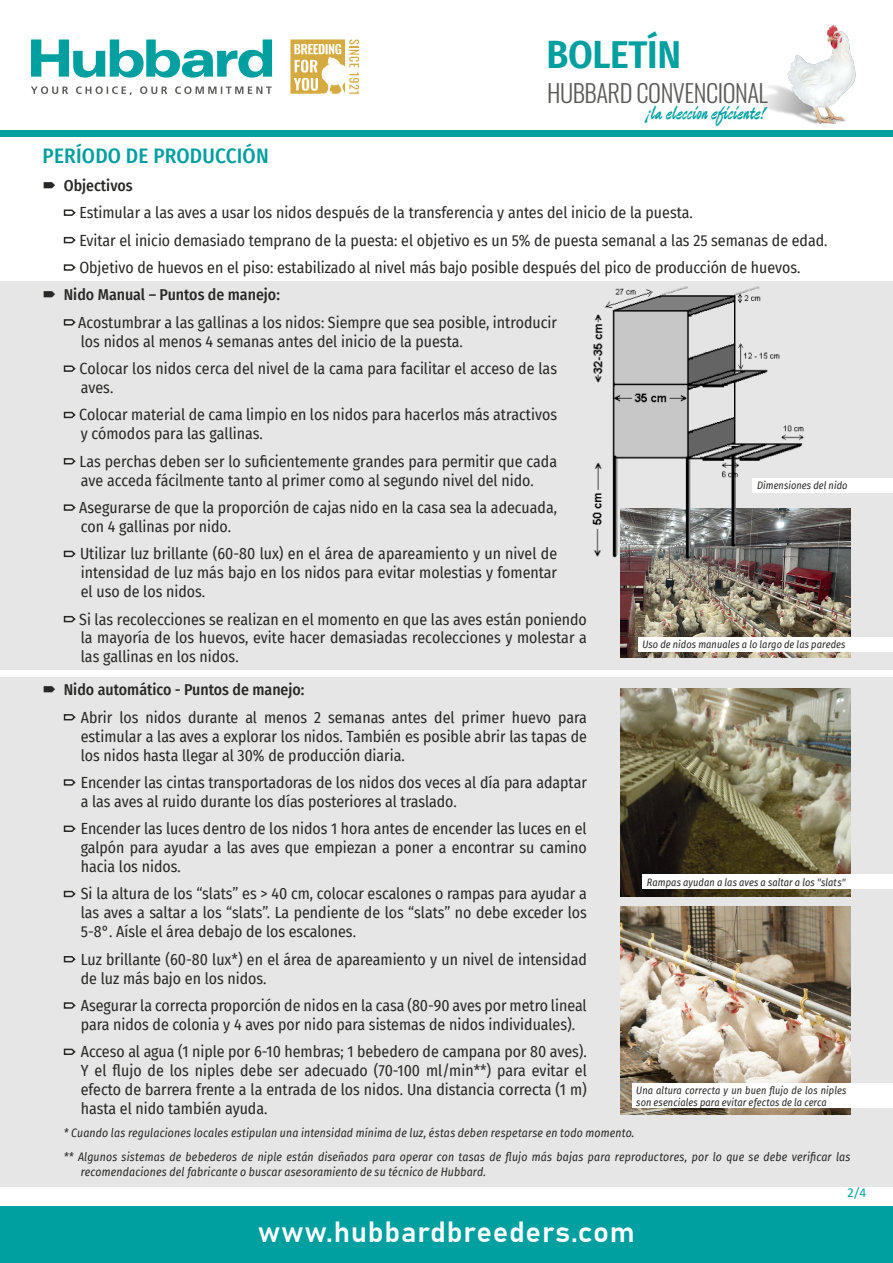
<style>
.page{position:relative;width:893px;height:1263px;background:#fff}
.page>*{position:absolute;margin:0;border:0;box-sizing:border-box;transform-origin:0 0}
.t1{font:600 39px "Fira Sans Condensed";letter-spacing:-.01em;color:#009fa0}
.t2{font:29.25px "Bahnschrift";letter-spacing:.025em;color:#fff}
.t3{font:300 24.6px "Oswald";letter-spacing:-.02em;color:#5a5a59}
.t4{font:500 21px "Fira Sans Condensed";letter-spacing:.01em;color:#009fa0}
.t5{font:italic 17.85px "Devonshire";color:#009fa0}
.t6{font:15.75px/18.9px "Fira Sans Condensed";color:#282827}
.t7{font:500 15.75px "Fira Sans Condensed";color:#282827}
.t8{font:13.5px "Calibri";color:#009fa0}
.t9{font:italic 12px/23.5px "Fira Sans Condensed";letter-spacing:.015em;color:#282827}
.t10{font:italic 10.5px/12px "Fira Sans Condensed";letter-spacing:.01em;color:#282827}
</style>
<div class="page">
<div style="left:0;top:1206px;width:893px;height:57px;background:#009fa0"></div>
<img style="left:760px;top:24px;width:96px;height:100px">
<div style="left:0;top:282px;width:893px;height:388px;background:#e6e6e6"></div>
<div style="left:0;top:677px;width:893px;height:509px;background:#e6e6e6"></div>
<svg style="left:63px;top:209px;width:13px;height:7px"></svg>
<svg style="left:63px;top:236px;width:13px;height:8px"></svg>
<svg style="left:63px;top:264px;width:13px;height:7px"></svg>
<svg style="left:63px;top:319px;width:13px;height:7px"></svg>
<svg style="left:63px;top:365px;width:13px;height:7px"></svg>
<svg style="left:63px;top:411px;width:13px;height:8px"></svg>
<svg style="left:63px;top:458px;width:13px;height:7px"></svg>
<svg style="left:63px;top:504px;width:13px;height:7px"></svg>
<svg style="left:63px;top:550px;width:13px;height:8px"></svg>
<svg style="left:63px;top:615px;width:13px;height:8px"></svg>
<svg style="left:63px;top:714px;width:13px;height:7px"></svg>
<svg style="left:63px;top:779px;width:13px;height:7px"></svg>
<svg style="left:63px;top:825px;width:13px;height:7px"></svg>
<svg style="left:63px;top:890px;width:13px;height:8px"></svg>
<svg style="left:63px;top:956px;width:13px;height:7px"></svg>
<svg style="left:63px;top:1002px;width:13px;height:7px"></svg>
<svg style="left:63px;top:1048px;width:13px;height:7px"></svg>
<img style="left:621px;top:906px;width:230px;height:208px">
<div style="left:632px;top:1083px;width:261px;height:25px;background:#fff"></div>
<img style="left:621px;top:509px;width:230px;height:149px">
<div style="left:638px;top:637px;width:255px;height:14px;background:#fff"></div>
<img style="left:592px;top:286px;width:245px;height:277px">
<img style="left:621px;top:688px;width:230px;height:208px">
<div style="left:643px;top:875px;width:250px;height:14px;background:#fff"></div>
<div style="left:753px;top:478px;width:140px;height:14px;background:#fff"></div>
<div style="left:0;top:130px;width:893px;height:7px;background:#009fa0"></div>
<svg style="left:290px;top:39px;width:69px;height:55px"></svg>
<svg style="left:31px;top:40px;width:241px;height:38px"></svg>
<svg style="left:31px;top:86px;width:241px;height:9px"></svg>
<h1 class="t1" style="left:546px;top:23px;width:136px">BOLETÍN</h1>
<p class="t5" style="left:645px;top:101px;width:127px">¡laeleccioneficiente!</p>
<h3 class="t3" style="left:547px;top:71px;width:222px">HUBBARD CONVENCIONAL</h3>
<h3 class="t4" style="left:43px;top:139px;width:228px">PERÍODO DE PRODUCCIÓN</h3>
<p class="t7" style="left:64px;top:173px;width:70px">Objectivos</p>
<p class="t6" style="left:79px;top:198px;width:750px;line-height:27.5px">Estimular a las aves a usar los nidos después de la transferencia y antes del inicio de la puesta.<br>Evitar el inicio demasiado temprano de la puesta: el objetivo es un 5% de puesta semanal a las 25 semanas de edad.<br>Objetivo de huevos en el piso: estabilizado al nivel más bajo posible después del pico de producción de huevos.</p>
<p class="t7" style="left:64px;top:282px;width:218px">Nido Manual – Puntos de manejo:</p>
<p class="t6" style="left:78px;top:312px;width:480px">Acostumbrar a las gallinas a los nidos: Siempre que sea posible, introducir los nidos al menos 4 semanas antes del inicio de la puesta.</p>
<p class="t6" style="left:80px;top:359px;width:479px">Colocar los nidos cerca del nivel de la cama para facilitar el acceso de las aves.</p>
<p class="t6" style="left:79px;top:405px;width:479px">Colocar material de cama limpio en los nidos para hacerlos más atractivos y cómodos para las gallinas.</p>
<p class="t6" style="left:80px;top:451px;width:479px">Las perchas deben ser lo suficientemente grandes para permitir que cada ave acceda fácilmente tanto al primer como al segundo nivel del nido.</p>
<p class="t6" style="left:79px;top:498px;width:479px">Asegurarse de que la proporción de cajas nido en la casa sea la adecuada, con 4 gallinas por nido.</p>
<p class="t6" style="left:80px;top:544px;width:479px;text-align:justify">Utilizar luz brillante (60-80 lux) en el área de apareamiento y un nivel de intensidad de luz más bajo en los nidos para evitar molestias y fomentar el uso de los nidos.</p>
<p class="t6" style="left:79px;top:609px;width:509px;text-align:justify">Si las recolecciones se realizan en el momento en que las aves están poniendo la mayoría de los huevos, evite hacer demasiadas recolecciones y molestar a las gallinas en los nidos.</p>
<p class="t7" style="left:64px;top:677px;width:242px">Nido automático - Puntos de manejo:</p>
<p class="t6" style="left:81px;top:707px;width:508px;text-align:justify">Abrir los nidos durante al menos 2 semanas antes del primer huevo para estimular a las aves a explorar los nidos. También es posible abrir las tapas de los nidos hasta llegar al 30% de producción diaria.</p>
<p class="t6" style="left:81px;top:772px;width:508px">Encender las cintas transportadoras de los nidos dos veces al día para adaptar a las aves al ruido durante los días posteriores al traslado.</p>
<p class="t6" style="left:81px;top:819px;width:508px;text-align:justify">Encender las luces dentro de los nidos 1 hora antes de encender las luces en el galpón para ayudar a las aves que empiezan a poner a encontrar su camino hacia los nidos.</p>
<p class="t6" style="left:81px;top:884px;width:508px;text-align:justify">Si la altura de los “slats” es &gt; 40 cm, colocar escalones o rampas para ayudar a las aves a saltar a los “slats”. La pendiente de los “slats” no debe exceder los 5-8°. Aísle el área debajo de los escalones.</p>
<p class="t6" style="left:81px;top:949px;width:508px">Luz brillante (60-80 lux*) en el área de apareamiento y un nivel de intensidad de luz más bajo en los nidos.</p>
<p class="t6" style="left:81px;top:995px;width:507px">Asegurar la correcta proporción de nidos en la casa (80-90 aves por metro lineal para nidos de colonia y 4 aves por nido para sistemas de nidos individuales).</p>
<p class="t6" style="left:81px;top:1042px;width:507px;text-align:justify">Acceso al agua (1 niple por 6-10 hembras; 1 bebedero de campana por 80 aves).<br>Y el flujo de los niples debe ser adecuado (70-100 ml/min**) para evitar el efecto de barrera frente a la entrada de los nidos. Una distancia correcta (1 m) hasta el nido también ayuda.</p>
<p class="t9" style="left:64px;top:1121px;width:788px">* Cuando las regulaciones locales estipulan una intensidad mínima de luz, éstas deben respetarse en todo momento.<br>** Algunos sistemas de bebederos de niple están diseñados para operar con tasas de flujo más bajas para reproductores, por lo que se debe verificar las</p>
<p class="t9" style="left:81px;top:1160px;width:407px">recomendaciones del fabricante o buscar asesoramiento de su técnico de Hubbard.</p>
<p class="t10" style="left:757px;top:479px;width:92px">Dimensiones del nido</p>
<p class="t10" style="left:642px;top:638px;width:205px">Uso de nidos manuales a lo largo de las paredes</p>
<p class="t10" style="left:647px;top:876px;width:200px">Rampas ayudan a las aves a saltar a los "slats"</p>
<p class="t10" style="left:636px;top:1084px;width:212px">Una altura correcta y un buen flujo de los niples son esenciales para evitar efectos de la cerca</p>
<h2 class="t2" style="left:258px;top:1210px;width:378px">www.hubbardbreeders.com</h2>
<p class="t8" style="left:847px;top:1183px;width:20px">2/4</p>
</div>
